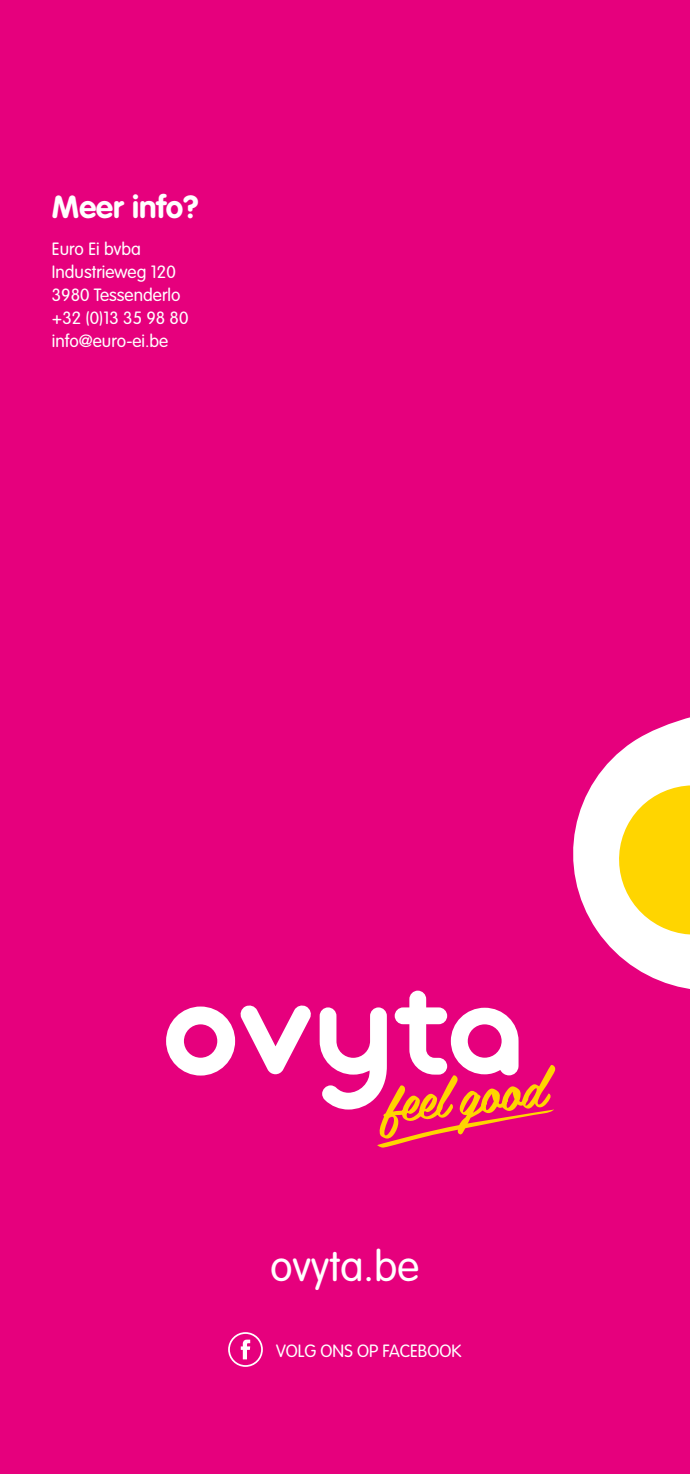
<style>
.page{position:relative;width:690px;height:1474px;background:#fff}
.page>*{position:absolute;margin:0;border:0;box-sizing:border-box;transform-origin:0 0}
.t1{font:300 42px "VAG Rounded Std";color:#fff}
.t2{font:700 31.5px "VAG Rounded Std";color:#fff}
.t3{font:300 17.5px/22.8px "VAG Rounded Std";color:#fff}
</style>
<div class="page">
<div style="left:0;top:0;width:690px;height:1473px;background:#e6007d"></div>
<svg style="left:166px;top:1005px;width:145px;height:70px"></svg>
<svg style="left:319px;top:990px;width:236px;height:158px"></svg>
<svg style="left:554px;top:717px;width:136px;height:292px"></svg>
<svg style="left:608px;top:774px;width:82px;height:171px;background:#ffe66a"></svg>
<svg style="left:241px;top:1339px;width:9px;height:20px"></svg>
<div style="left:228px;top:1332px;width:35px;height:34px;border:2px solid #fff;border-radius:50%"></div>
<h2 class="t2" style="left:52px;top:188px;width:148px">Meer info?</h2>
<p class="t3" style="left:52px;top:238px;width:138px">Euro Ei bvba<br>Industrieweg 120<br>3980 Tessenderlo +32 (0)13 35 98 80 info@euro-ei.be</p>
<h1 class="t1" style="left:270px;top:1241px;width:151px">ovyta.be</h1>
<p class="t3" style="left:276px;top:1339px;width:187px">VOLG ONS OP FACEBOOK</p>
</div>
